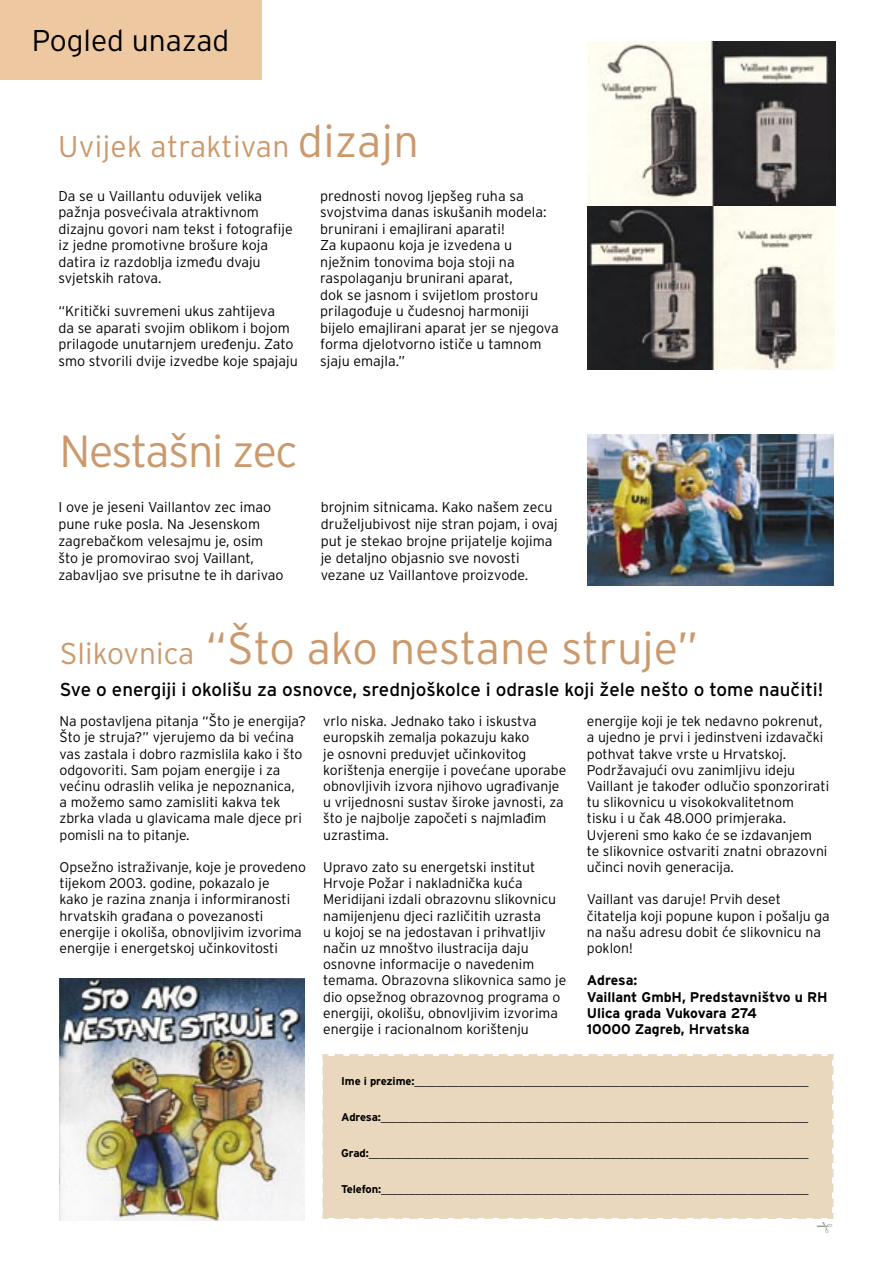
<style>
.page{position:relative;width:893px;height:1263px;background:#fff}
.page>*{position:absolute;margin:0;border:0;box-sizing:border-box;transform-origin:0 0}
.t1{font:300 45px "Interstate OT";letter-spacing:-.015em;color:#cb996c}
.t2{font:300 30px "Interstate OT";letter-spacing:.01em;color:#cb996c}
.t3{font:300 30px "Interstate OT";color:#000}
.t4{font:18.75px "Interstate OT";color:#000}
.t5{font:300 14.25px/16.5px "Interstate OT";color:#000}
.t6{font:300 14.1px/16.2px "Interstate OT";color:#000}
.t7{font:700 14.1px/16.2px "Interstate OT";color:#000}
.t8{font:300 11.25px "Interstate OT";color:#000}
.s1{font-size:45px}
.s2{font-size:30px}
.s3{font-weight:700}
</style>
<div class="page">
<div style="left:0;top:0;width:262px;height:79px;background:#edc8a1"></div>
<div style="left:322px;top:1054px;width:512px;height:165px;background:#e9d8bd"></div>
<img style="left:60px;top:978px;width:245px;height:242px">
<img style="left:587px;top:434px;width:246px;height:151px">
<img style="left:587px;top:42px;width:248px;height:327px">
<svg style="left:334px;top:1216px;width:499px;height:3px"></svg>
<h2 class="t3" style="left:32px;top:24px;width:199px">Pogled unazad</h2>
<h2 class="t2" style="left:58px;top:130px;width:362px">Uvijek atraktivan <span class="s1">dizajn</span></h2>
<p class="t5" style="left:58px;top:187px;width:236px">Da se u Vaillantu oduvijek velika pažnja posvećivala atraktivnom dizajnu govori nam tekst i fotografije iz jedne promotivne brošure koja datira iz razdoblja između dvaju svjetskih ratova.</p>
<p class="t5" style="left:58px;top:303px;width:241px">“Kritički suvremeni ukus zahtijeva<br>da se aparati svojim oblikom i bojom prilagode unutarnjem uređenju. Zato smo stvorili dvije izvedbe koje spajaju</p>
<p class="t5" style="left:320px;top:187px;width:240px">prednosti novog ljepšeg ruha sa svojstvima danas iskušanih modela: brunirani i emajlirani aparati!<br>Za kupaonu koja je izvedena u nježnim tonovima boja stoji na raspolaganju brunirani aparat,<br>dok se jasnom i svijetlom prostoru prilagođuje u čudesnoj harmoniji bijelo emajlirani aparat jer se njegova forma djelotvorno ističe u tamnom sjaju emajla.”</p>
<h1 class="t1" style="left:60px;top:426px;width:240px">Nestašni zec</h1>
<p class="t5" style="left:58px;top:498px;width:227px;line-height:17.1px">I ove je jeseni Vaillantov zec imao pune ruke posla. Na Jesenskom zagrebačkom velesajmu je, osim što je promovirao svoj Vaillant, zabavljao sve prisutne te ih darivao</p>
<p class="t5" style="left:321px;top:498px;width:239px;line-height:17.1px">brojnim sitnicama. Kako našem zecu druželjubivost nije stran pojam, i ovaj put je stekao brojne prijatelje kojima je detaljno objasnio sve novosti vezane uz Vaillantove proizvode.</p>
<h1 class="t1" style="left:60px;top:623px;width:640px"><span class="s2">Slikovnica</span> “Što ako nestane struje”</h1>
<h3 class="t4" style="left:60px;top:679px;width:765px">Sve o energiji i okolišu za osnovce, srednjoškolce i odrasle koji žele nešto o tome naučiti!</h3>
<p class="t6" style="left:60px;top:713px;width:248px">Na postavljena pitanja “Što je energija?<br>Što je struja?” vjerujemo da bi većina vas zastala i dobro razmislila kako i što odgovoriti. Sam pojam energije i za većinu odraslih velika je nepoznanica,<br>a možemo samo zamisliti kakva tek zbrka vlada u glavicama male djece pri pomisli na to pitanje.</p>
<p class="t6" style="left:60px;top:859px;width:248px">Opsežno istraživanje, koje je provedeno tijekom 2003. godine, pokazalo je<br>kako je razina znanja i informiranosti hrvatskih građana o povezanosti energije i okoliša, obnovljivim izvorima energije i energetskoj učinkovitosti</p>
<p class="t6" style="left:323px;top:713px;width:245px">vrlo niska. Jednako tako i iskustva europskih zemalja pokazuju kako<br>je osnovni preduvjet učinkovitog korištenja energije i povećane uporabe obnovljivih izvora njihovo ugrađivanje u vrijednosni sustav široke javnosti, za što je najbolje započeti s najmlađim uzrastima.</p>
<p class="t6" style="left:323px;top:859px;width:245px">Upravo zato su energetski institut Hrvoje Požar i nakladnička kuća Meridijani izdali obrazovnu slikovnicu namijenjenu djeci različitih uzrasta<br>u kojoj se na jedostavan i prihvatljiv način uz mnoštvo ilustracija daju osnovne informacije o navedenim temama. Obrazovna slikovnica samo je dio opsežnog obrazovnog programa o energiji, okolišu, obnovljivim izvorima energije i racionalnom korištenju</p>
<p class="t6" style="left:587px;top:713px;width:244px">energije koji je tek nedavno pokrenut, a ujedno je prvi i jedinstveni izdavački pothvat takve vrste u Hrvatskoj.<br>Podržavajući ovu zanimljivu ideju Vaillant je također odlučio sponzorirati tu slikovnicu u visokokvalitetnom<br>tisku i u čak 48.000 primjeraka.<br>Uvjereni smo kako će se izdavanjem<br>te slikovnice ostvariti znatni obrazovni učinci novih generacija.</p>
<p class="t6" style="left:587px;top:891px;width:245px">Vaillant vas daruje! Prvih deset čitatelja koji popune kupon i pošalju ga na našu adresu dobit će slikovnicu na poklon!</p>
<p class="t7" style="left:587px;top:972px;width:242px">Adresa:<br>Vaillant GmbH, Predstavništvo u RH<br>Ulica grada Vukovara 274<br>10000 Zagreb, Hrvatska</p>
<p class="t8" style="left:341px;top:1074px;width:469px"><span class="s3">Ime i prezime:</span>___________________________________________________________________</p>
<p class="t8" style="left:341px;top:1110px;width:469px"><span class="s3">Adresa:</span>_________________________________________________________________________</p>
<p class="t8" style="left:341px;top:1146px;width:469px"><span class="s3">Grad:</span>__________________________________________________________________________</p>
<p class="t8" style="left:341px;top:1182px;width:469px"><span class="s3">Telefon:</span>_________________________________________________________________________</p>
</div>
